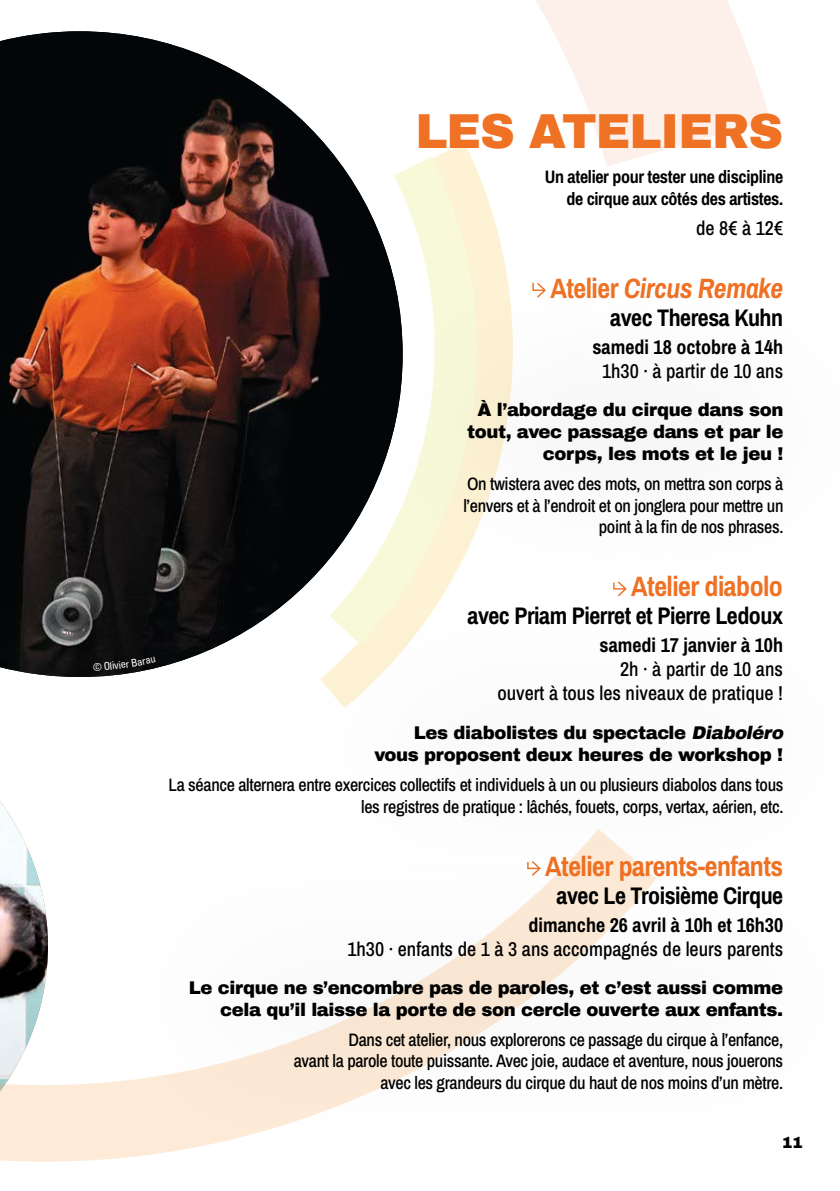
<style>
.page{position:relative;width:840px;height:1191px;background:#fff}
.page>*{position:absolute;margin:0;border:0;box-sizing:border-box;transform-origin:0 0}
.t1{font:900 48px "Archivo";letter-spacing:-.02em;color:#ee7124}
.t2{font:700 28px "Archivo Narrow";letter-spacing:-.02em;color:#ee7124}
.t3{font:italic 700 28px "Archivo Narrow";letter-spacing:-.02em;color:#ee7124}
.t4{font:700 24px "Archivo Narrow";letter-spacing:-.02em;color:#000}
.t5{font:500 20px/24px "Archivo Narrow";color:#000;text-align:right}
.t6{font:700 20px "Archivo Narrow";color:#000}
.t7{font:500 18px/21.6px "Archivo Narrow";letter-spacing:-.02em;color:#000;text-align:right}
.t8{font:900 18px/22px "Archivo";letter-spacing:-.02em;color:#000;text-align:right}
.t9{font:700 18px/21.6px "Archivo Narrow";letter-spacing:-.02em;color:#000;text-align:right}
.t10{font:900 16px "Archivo";color:#000}
.s1{font-style:normal}
.s2{font-style:italic}
</style>
<div class="page">
<img style="left:0;top:801px;width:18px;height:28px">
<svg style="left:0;top:829px;width:160px;height:333px"></svg>
<svg style="left:485px;top:198px;width:21px;height:69px"></svg>
<svg style="left:404px;top:198px;width:81px;height:69px;fill:#f7f9d8"></svg>
<svg style="left:402px;top:0;width:368px;height:198px"></svg>
<div style="left:83px;top:844px;width:756px;height:309px;background:#000;opacity:.3"></div>
<div style="left:268px;top:590px;width:571px;height:310px;background:#fdfdfd"></div>
<div style="left:352px;top:267px;width:487px;height:331px;background:#000;opacity:.3"></div>
<img style="left:0;top:31px;width:402px;height:646px">
<svg style="left:93px;top:657px;width:63px;height:14px"></svg>
<h1 class="t1" style="left:415px;top:103px;width:369px">LES ATELIERS</h1>
<p class="t9" style="left:544px;top:165px;width:240px">Un atelier pour tester une discipline de cirque aux côtés des artistes.</p>
<p class="t5" style="left:695px;top:215px;width:88px">de 8€ à 12€</p>
<h2 class="t3" style="left:550px;top:268px;width:234px"><span class="s1">Atelier</span> Circus Remake</h2>
<h3 class="t4" style="left:610px;top:300px;width:174px">avec Theresa Kuhn</h3>
<p class="t6" style="left:592px;top:333px;width:192px">samedi 18 octobre à 14h</p>
<p class="t5" style="left:601px;top:358px;width:183px">1h30 · à partir de 10 ans</p>
<p class="t8" style="left:467px;top:399px;width:318px">À l’abordage du cirque dans son tout, avec passage dans et par le corps, les mots et le jeu !</p>
<p class="t7" style="left:463px;top:472px;width:321px">On twistera avec des mots, on mettra son corps à l’envers et à l’endroit et on jonglera pour mettre un point à la fin de nos phrases.</p>
<h2 class="t2" style="left:631px;top:567px;width:153px">Atelier diabolo</h2>
<h3 class="t4" style="left:467px;top:599px;width:317px">avec Priam Pierret et Pierre Ledoux</h3>
<p class="t6" style="left:599px;top:631px;width:185px">samedi 17 janvier à 10h</p>
<p class="t5" style="left:497px;top:656px;width:287px">2h · à partir de 10 ans<br>ouvert à tous les niveaux de pratique !</p>
<p class="t8" style="left:374px;top:722px;width:414px">Les diabolistes du spectacle <span class="s2">Diaboléro </span>vous proposent deux heures de workshop !</p>
<p class="t7" style="left:168px;top:773px;width:616px">La séance alternera entre exercices collectifs et individuels à un ou plusieurs diabolos dans tous les registres de pratique : lâchés, fouets, corps, vertax, aérien, etc.</p>
<h2 class="t2" style="left:545px;top:846px;width:239px">Atelier parents-enfants</h2>
<h3 class="t4" style="left:556px;top:878px;width:228px">avec Le Troisième Cirque</h3>
<p class="t6" style="left:528px;top:911px;width:256px">dimanche 26 avril à 10h et 16h30</p>
<p class="t5" style="left:347px;top:936px;width:437px">1h30 · enfants de 1 à 3 ans accompagnés de leurs parents</p>
<p class="t8" style="left:189px;top:976px;width:595px">Le cirque ne s’encombre pas de paroles, et c’est aussi comme cela qu’il laisse la porte de son cercle ouverte aux enfants.</p>
<p class="t7" style="left:293px;top:1028px;width:491px">Dans cet atelier, nous explorerons ce passage du cirque à l’enfance,<br>avant la parole toute puissante. Avec joie, audace et aventure, nous jouerons avec les grandeurs du cirque du haut de nos moins d’un mètre.</p>
<p class="t10" style="left:781px;top:1133px;width:23px">11</p>
</div>
